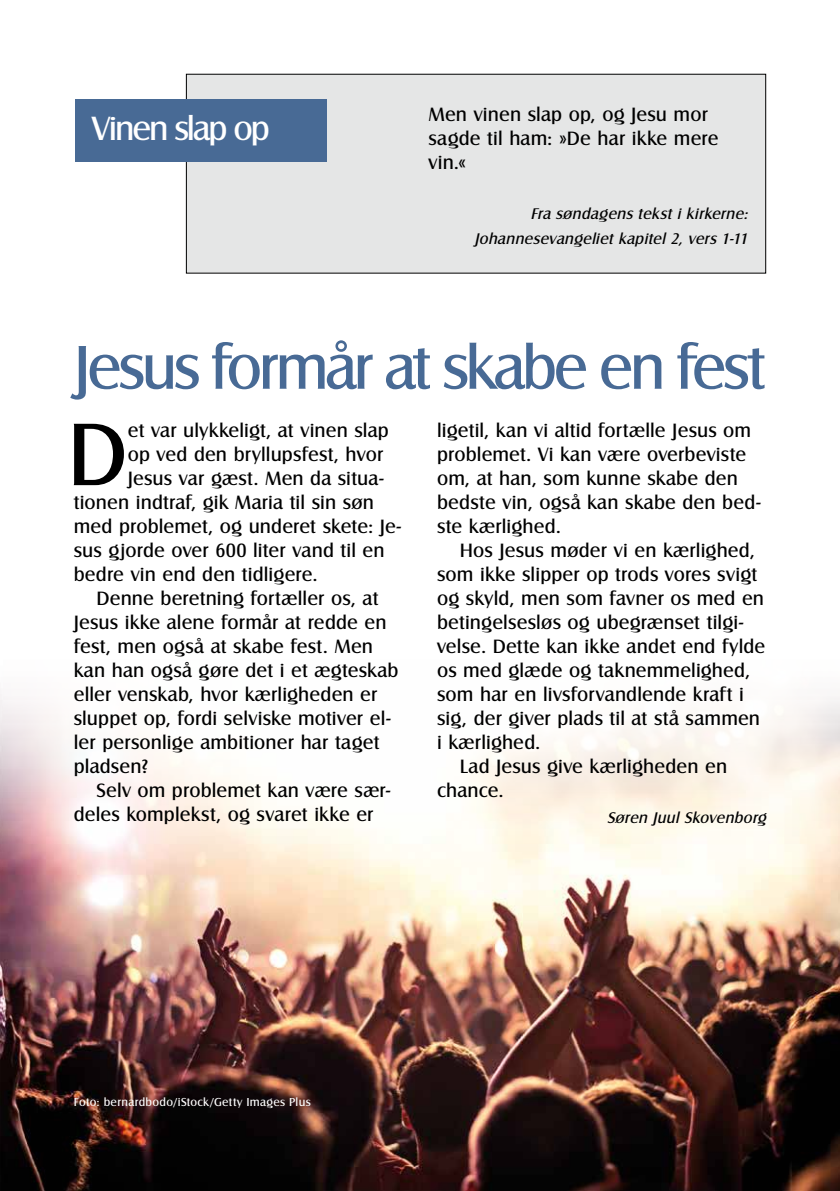
<style>
.page{position:relative;width:840px;height:1191px;background:#fff}
.page>*{position:absolute;margin:0;border:0;box-sizing:border-box;transform-origin:0 0}
.t1{font:92px "Castle T";color:#000}
.t2{font:64px "Castle T";letter-spacing:-.055em;color:#486a95}
.t3{font:34.8px "Castle T";letter-spacing:-.055em;color:#fff}
.t4{font:20px/24px "Castle T";letter-spacing:.005em;color:#000}
.t5{font:italic 16px/25.6px "Castle T";letter-spacing:.025em;color:#000;text-align:right}
.t6{font:12px "Castle T";letter-spacing:.025em;color:#fff}
</style>
<div class="page">
<img style="left:0;top:694px;width:839px;height:497px">
<div style="left:186px;top:74px;width:579px;height:199px;background:#e5e6e6"></div>
<div style="left:75px;top:99px;width:251px;height:63px;background:#486a95"></div>
<h3 class="t3" style="left:92px;top:109px;width:179px">Vinen slap op</h3>
<p class="t4" style="left:428px;top:102px;width:291px">Men vinen slap op, og Jesu mor sagde til ham: »De har ikke mere vin.«</p>
<p class="t5" style="left:474px;top:200px;width:278px">Fra søndagens tekst i kirkerne:<br>Johannesevangeliet kapitel 2, vers 1-11</p>
<h2 class="t2" style="left:74px;top:332px;width:693px">Jesus formår at skabe en fest</h2>
<h1 class="t1" style="left:67px;top:403px;width:62px">D</h1>
<p class="t4" style="left:128px;top:418px;width:262px">et var ulykkeligt, at vinen slap</p>
<p class="t4" style="left:437px;top:418px;width:325px">ligetil, kan vi altid fortælle Jesus om problemet. Vi kan være overbeviste om, at han, som kunne skabe den bedste vin, også kan skabe den bed&shy;ste kærlighed.</p>
<p class="t4" style="left:459px;top:538px;width:296px">Hos Jesus møder vi en kærlighed,</p>
<p class="t4" style="left:437px;top:562px;width:321px">som ikke slipper op trods vores svigt</p>
<p class="t4" style="left:437px;top:586px;width:328px">og skyld, men som favner os med en</p>
<p class="t4" style="left:437px;top:610px;width:308px">betingelsesløs og ubegrænset tilgi-</p>
<p class="t4" style="left:437px;top:634px;width:329px">velse. Dette kan ikke andet end fylde</p>
<p class="t4" style="left:437px;top:658px;width:314px">os med glæde og taknemmelighed,</p>
<p class="t4" style="left:437px;top:682px;width:308px">som har en livsforvandlende kraft i</p>
<p class="t4" style="left:437px;top:706px;width:324px">sig, der giver plads til at stå sammen</p>
<p class="t4" style="left:437px;top:730px;width:105px">i kærlighed.</p>
<p class="t4" style="left:459px;top:754px;width:269px">Lad Jesus give kærligheden en</p>
<p class="t4" style="left:437px;top:778px;width:68px">chance.</p>
<p class="t5" style="left:606px;top:804px;width:164px">Søren J uul Skovenborg</p>
<p class="t4" style="left:128px;top:442px;width:257px">op ved den bryllupsfest, hvor</p>
<p class="t4" style="left:128px;top:466px;width:257px">Jesus var gæst. Men da situa-</p>
<p class="t4" style="left:74px;top:490px;width:302px">tionen indtraf, gik Maria til sin søn</p>
<p class="t4" style="left:74px;top:514px;width:329px">med problemet, og underet skete: Je-</p>
<p class="t4" style="left:74px;top:538px;width:312px">sus gjorde over 600 liter vand til en</p>
<p class="t4" style="left:74px;top:562px;width:245px">bedre vin end den tidligere.</p>
<p class="t4" style="left:96px;top:586px;width:283px">Denne beretning fortæller os, at</p>
<p class="t4" style="left:74px;top:610px;width:314px">Jesus ikke alene formår at redde en</p>
<p class="t4" style="left:74px;top:634px;width:301px">fest, men også at skabe fest. Men</p>
<p class="t4" style="left:74px;top:658px;width:326px">kan han også gøre det i et ægteskab</p>
<p class="t4" style="left:74px;top:682px;width:305px">eller venskab, hvor kærligheden er</p>
<p class="t4" style="left:74px;top:706px;width:318px">sluppet op, fordi selviske motiver el-</p>
<p class="t4" style="left:74px;top:730px;width:307px">ler personlige ambitioner har taget</p>
<p class="t4" style="left:74px;top:754px;width:76px">pladsen?</p>
<p class="t4" style="left:96px;top:778px;width:295px">Selv om problemet kan være sær-</p>
<p class="t4" style="left:74px;top:802px;width:301px">deles komplekst, og svaret ikke er</p>
<p class="t6" style="left:74px;top:1095px;width:238px">Foto: bernardbodo/iStock/Getty Images Plus</p>
</div>
